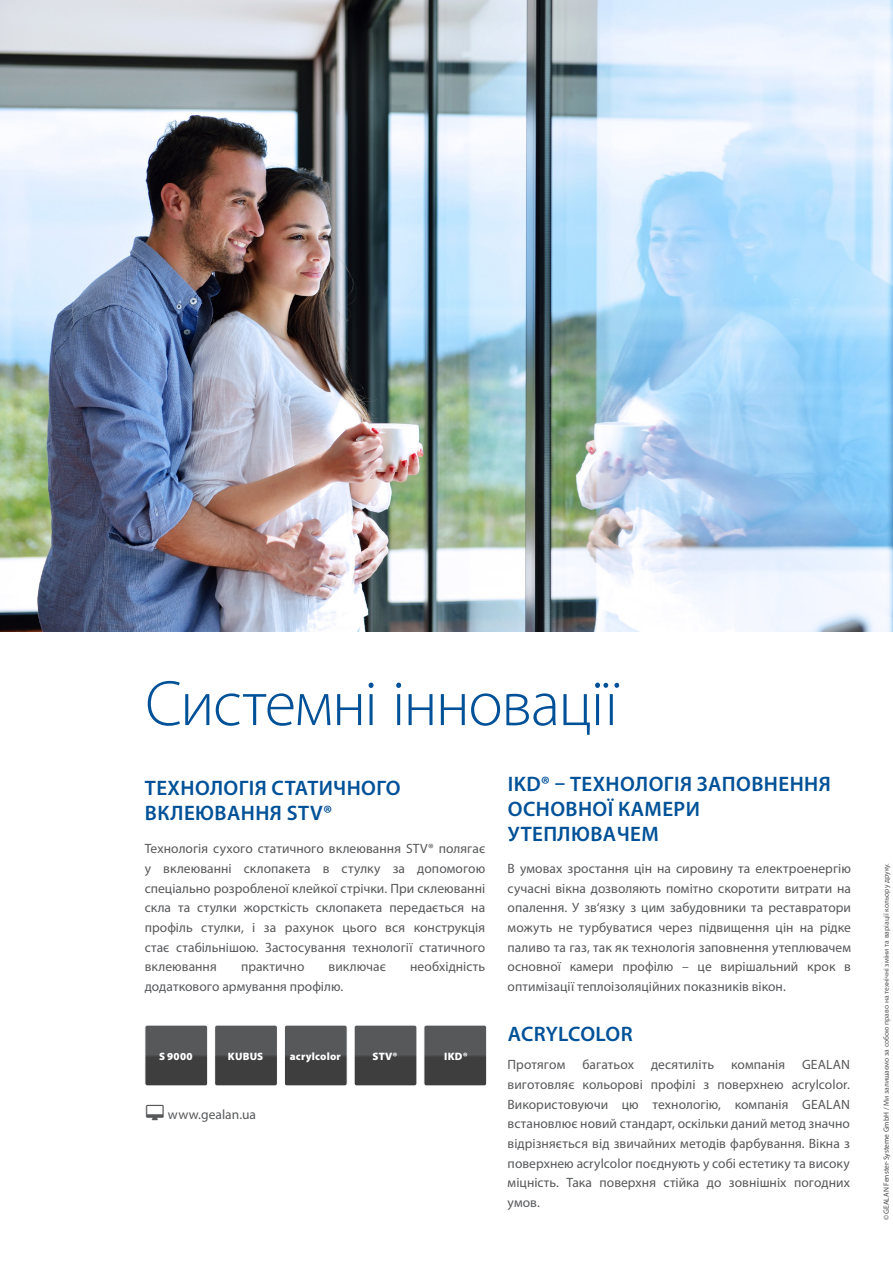
<style>
.page{position:relative;width:893px;height:1263px;background:#fff}
.page>*{position:absolute;margin:0;border:0;box-sizing:border-box;transform-origin:0 0}
.Headline_dünn{font:300 64.5px "Myriad Pro";letter-spacing:-.02em;color:#015198}
.Zwischenüberschrift{font:600 21px/25.2px "Myriad Pro";letter-spacing:.02em;color:#015198}
.Fließtext_ohne_Einzu{font:13.5px/19.6px "Myriad Pro";letter-spacing:.005em;color:#57585a;text-align:justify}
.Fließtext_1__Absatz{font:13.5px "Myriad Pro";letter-spacing:.005em;color:#57585a}
.Fließtext{font:900 10.8px "Myriad Pro";letter-spacing:.02em;color:#fff}
.t1{font:7.5px "Myriad Pro";color:#57585a}
.s1{color:#464748}
</style>
<div class="page">
<img style="left:0;top:0;width:893px;height:631px">
<svg style="left:426px;top:1027px;width:59px;height:57px;background:#4a4b4c"></svg>
<div style="left:424px;top:1025px;width:63px;height:61px;border:1px solid #fff;border-radius:2px"></div>
<svg style="left:216px;top:1027px;width:60px;height:57px;background:#4a4b4c"></svg>
<div style="left:214px;top:1025px;width:64px;height:61px;border:1px solid #fff;border-radius:2px"></div>
<svg style="left:286px;top:1027px;width:59px;height:57px;background:#4a4b4c"></svg>
<div style="left:284px;top:1025px;width:63px;height:61px;border:1px solid #fff;border-radius:2px"></div>
<svg style="left:147px;top:1027px;width:59px;height:57px;background:#4a4b4c"></svg>
<div style="left:145px;top:1025px;width:63px;height:61px;border:1px solid #fff;border-radius:2px"></div>
<svg style="left:356px;top:1027px;width:59px;height:57px;background:#4a4b4c"></svg>
<div style="left:354px;top:1025px;width:63px;height:61px;border:1px solid #fff;border-radius:2px"></div>
<p class="Headline_dünn" style="left:145px;top:665px;width:474px">Системні інновації</p>
<p class="Zwischenüberschrift" style="left:145px;top:775px;width:257px">ТЕХНОЛОГІЯ СТАТИЧНОГО<br>ВКЛЕЮВАННЯ STV®</p>
<p class="Fließtext_ohne_Einzu" style="left:145px;top:839px;width:342px">Технологія сухого статичного вклеювання STV® полягає у вклеюванні склопакета в стулку за допомогою спеціально розробленої клейкої стрічки. При склеюванні скла та стулки жорсткість склопакета передається на профіль стулки, і за рахунок цього вся конструкція стає стабільнішою. Застосування технології статичного вклеювання</p>
<p class="Fließtext_ohne_Einzu" style="left:241px;top:957px;width:65px">практично</p>
<p class="Fließtext_ohne_Einzu" style="left:329px;top:957px;width:59px">виключає</p>
<p class="Fließtext_ohne_Einzu" style="left:410px;top:957px;width:77px">необхідність</p>
<p class="Fließtext_ohne_Einzu" style="left:145px;top:976px;width:200px">додаткового армування профілю.</p>
<p class="Fließtext" style="left:159px;top:1049px;width:35px">S 9000</p>
<p class="Fließtext" style="left:228px;top:1049px;width:37px">KUBUS</p>
<p class="Fließtext" style="left:290px;top:1049px;width:53px">acrylcolor</p>
<p class="Fließtext" style="left:373px;top:1049px;width:27px">STV®</p>
<p class="Fließtext" style="left:444px;top:1049px;width:25px">IKD®</p>
<p class="Fließtext_1__Absatz" style="left:168px;top:1106px;width:90px">www.gealan.ua</p>
<p class="Zwischenüberschrift" style="left:508px;top:770px;width:324px">IKD® – ТЕХНОЛОГІЯ ЗАПОВНЕННЯ<br>ОСНОВНОЇ КАМЕРИ<br>УТЕПЛЮВАЧЕМ</p>
<p class="Fließtext_ohne_Einzu" style="left:508px;top:858px;width:345px">В умовах зростання цін на сировину та електроенергію сучасні вікна дозволяють помітно скоротити витрати на опалення. У зв‘язку з цим забудовники та реставратори можуть не турбуватися через підвищення цін на рідке паливо та газ, так як технологія заповнення утеплювачем основної камери профілю – це вирішальний крок в оптимізації теплоізоляційних показників вікон.</p>
<p class="Zwischenüberschrift" style="left:508px;top:1020px;width:126px">ACRYLCOLOR</p>
<p class="Fließtext_ohne_Einzu" style="left:508px;top:1055px;width:59px">Протягом</p>
<p class="Fließtext_ohne_Einzu" style="left:582px;top:1055px;width:53px">багатьох</p>
<p class="Fließtext_ohne_Einzu" style="left:651px;top:1055px;width:65px">десятиліть</p>
<p class="Fließtext_ohne_Einzu" style="left:731px;top:1055px;width:55px">компанія</p>
<p class="Fließtext_ohne_Einzu" style="left:508px;top:1055px;width:344px;text-indent:294px">GEALAN виготовляє кольорові профілі з поверхнею acrylcolor.<br>Використовуючи цю технологію, компанія GEALAN встановлює новий стандарт, оскільки даний метод значно відрізняється від звичайних методів фарбування. Вікна з поверхнею acrylcolor поєднують у собі естетику та високу міцність. Така поверхня стійка до зовнішніх погодних умов.</p>
<p class="t1" style="left:882px;top:1220px;width:359px;rotate:-90deg"><span class="s1">© GEALAN Fenster-Systeme GmbH /</span> Ми залишаємо за собою право на технічні зміни та варіації кольору друку.</p>
</div>
